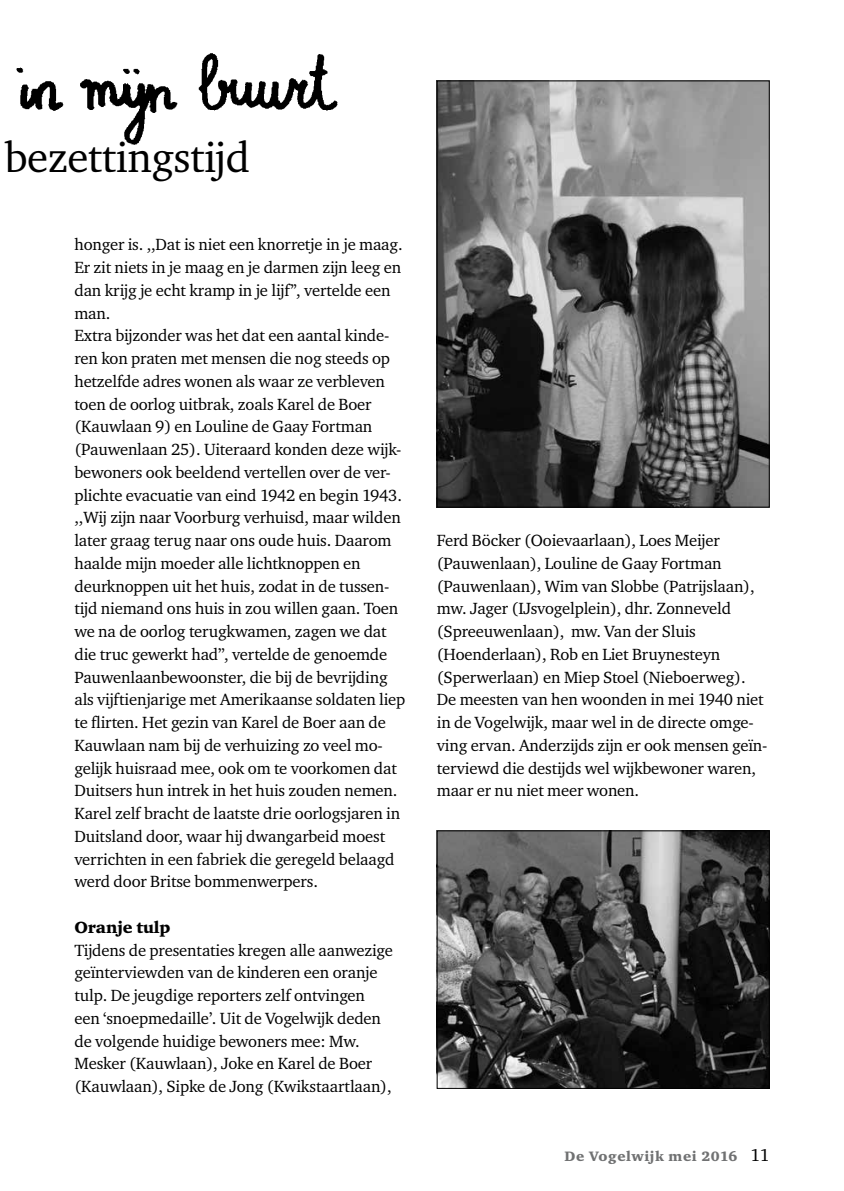
<style>
.page{position:relative;width:844px;height:1191px;background:#fff}
.page>*{position:absolute;margin:0;border:0;box-sizing:border-box;transform-origin:0 0}
.t1{font:43.05px "Charter ITC";letter-spacing:-.01em;color:#000}
.t2{font:16.62px/22.8px "Charter ITC";letter-spacing:-.01em;color:#000}
.t3{font:16.62px "Charter ITC Blac";letter-spacing:-.01em;color:#000}
.t4{font:14px "Charter ITC Blac";letter-spacing:.04em;color:#707172}
.s1{font-family:"Charter ITC";font-size:17.5px;color:#000}
</style>
<div class="page">
<img style="left:439px;top:832px;width:328px;height:254px">
<div style="left:437px;top:830px;width:332px;height:258px;border:1px solid #000"></div>
<img style="left:439px;top:83px;width:328px;height:422px">
<div style="left:437px;top:81px;width:332px;height:426px;border:1px solid #000"></div>
<img style="left:16px;top:53px;width:322px;height:92px">
<h1 class="t1" style="left:4px;top:131px;width:247px">bezettingstijd</h1>
<p class="t2" style="left:74px;top:233px;width:332px">honger is. ,,Dat is niet een knorretje in je maag.<br>Er zit niets in je maag en je darmen zijn leeg en dan krijg je echt kramp in je lijf’’, vertelde een man.<br>Extra bijzonder was het dat een aantal kinde&shy;ren kon praten met mensen die nog steeds op hetzelfde adres wonen als waar ze verbleven toen de oorlog uitbrak, zoals Karel de Boer (Kauwlaan 9) en Louline de Gaay Fortman (Pauwenlaan 25). Uiteraard konden deze wijk&shy;bewoners ook beeldend vertellen over de ver&shy;plichte evacuatie van eind 1942 en begin 1943. ,,Wij zijn naar Voorburg verhuisd, maar wilden later graag terug naar ons oude huis. Daarom haalde mijn moeder alle lichtknoppen en deurknoppen uit het huis, zodat in de tussen&shy;tijd niemand ons huis in zou willen gaan. Toen we na de oorlog terugkwamen, zagen we dat die truc gewerkt had’’, vertelde de genoemde Pauwenlaanbewoonster, die bij de bevrijding als vijftienjarige met Amerikaanse soldaten liep te flirten. Het gezin van Karel de Boer aan de Kauwlaan nam bij de verhuizing zo veel mo&shy;gelijk huisraad mee, ook om te voorkomen dat Duitsers hun intrek in het huis zouden nemen.<br>Karel zelf bracht de laatste drie oorlogsjaren in Duitsland door, waar hij dwangarbeid moest verrichten in een fabriek die geregeld belaagd werd door Britse bommenwerpers.</p>
<p class="t3" style="left:74px;top:917px;width:98px">Oranje tulp</p>
<p class="t2" style="left:74px;top:938px;width:320px">Tijdens de presentaties kregen alle aanwezige geïnterviewden van de kinderen een oranje tulp. De jeugdige reporters zelf ontvingen een ‘snoepmedaille’. Uit de Vogelwijk deden de volgende huidige bewoners mee: Mw.<br>Mesker (Kauwlaan), Joke en Karel de Boer (Kauwlaan), Sipke de Jong (Kwikstaartlaan),</p>
<p class="t2" style="left:437px;top:529px;width:332px">Ferd Böcker (Ooievaarlaan), Loes Meijer (Pauwenlaan), Louline de Gaay Fortman (Pauwenlaan), Wim van Slobbe (Patrijslaan), mw. Jager (IJsvogelplein), dhr. Zonneveld (Spreeuwenlaan), mw. Van der Sluis (Hoenderlaan), Rob en Liet Bruynesteyn (Sperwerlaan) en Miep Stoel (Nieboerweg).<br>De meesten van hen woonden in mei 1940 niet in de Vogelwijk, maar wel in de directe omge&shy;ving ervan. Anderzijds zijn er ook mensen geïn&shy;terviewd die destijds wel wijkbewoner waren, maar er nu niet meer wonen.</p>
<p class="t4" style="left:564px;top:1147px;width:206px">De Vogelwijk mei 2016 <span class="s1">11</span></p>
</div>
